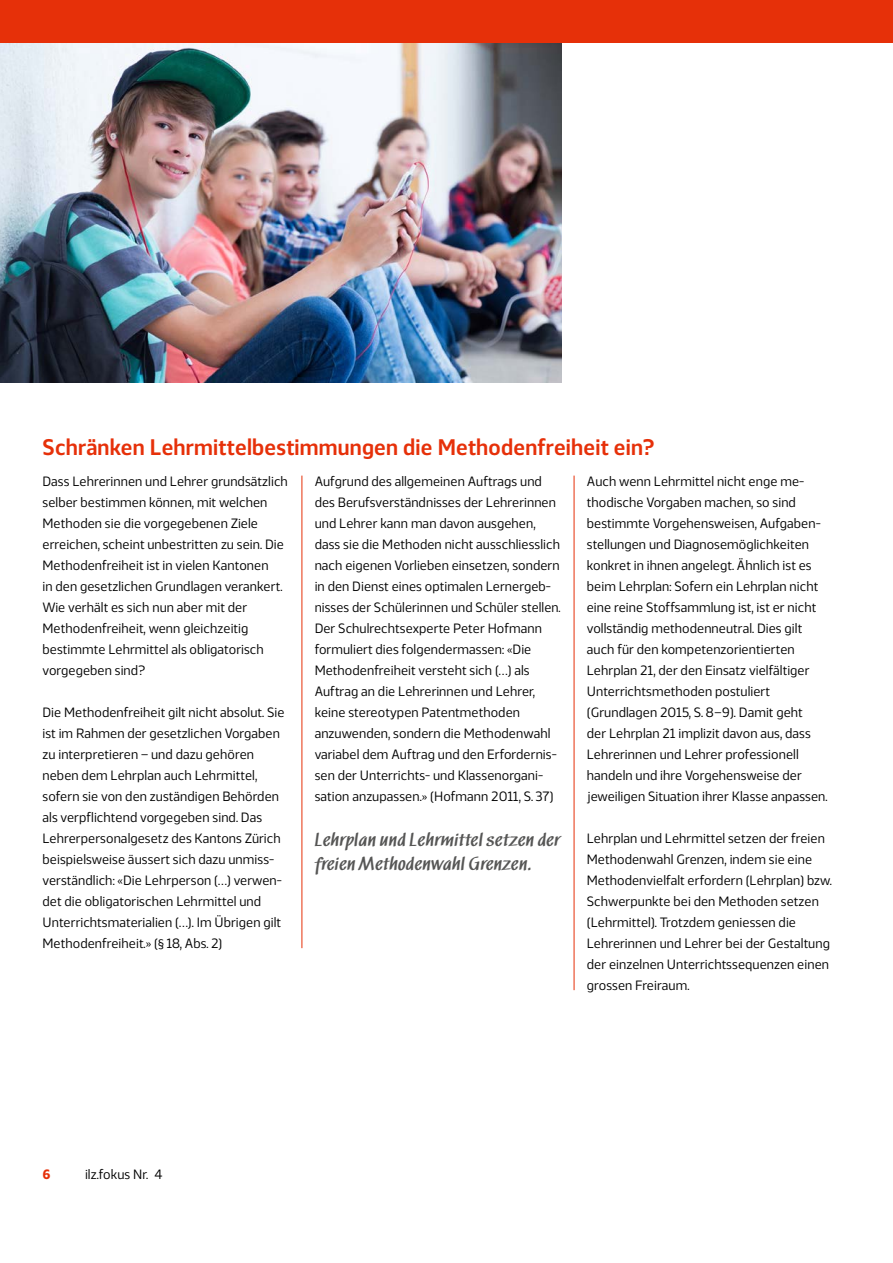
<style>
.page{position:relative;width:893px;height:1263px;background:#fff}
.page>*{position:absolute;margin:0;border:0;box-sizing:border-box;transform-origin:0 0}
.t1{font:600 22.5px "Webnar";letter-spacing:.01em;color:#e63009}
.t2{font:500 18px/24px "Black Mar DTCTCE";letter-spacing:.03em;color:#565655}
.t3{font:13.5px/21px "Webnar";letter-spacing:.005em;color:#000}
.t4{font:700 13.5px "Webnar";color:#e63009}
</style>
<div class="page">
<img style="left:0;top:43px;width:561px;height:340px">
<div style="left:0;top:0;width:893px;height:43px;background:#e63009"></div>
<hr style="left:574px;top:476px;width:1px;height:514px;background:#e63009">
<hr style="left:302px;top:476px;width:1px;height:472px;background:#e63009">
<h1 class="t1" style="left:43px;top:429px;width:613px">Schränken Lehrmittelbestimmungen die Methodenfreiheit ein?</h1>
<p class="t3" style="left:43px;top:470px;width:247px">Dass Lehrerinnen und Lehrer grundsätzlich selber bestimmen können, mit welchen Methoden sie die vorgegebenen Ziele erreichen, scheint unbestritten zu sein. Die Methodenfreiheit ist in vielen Kantonen<br>in den gesetzlichen Grundlagen verankert.<br>Wie verhält es sich nun aber mit der Methodenfreiheit, wenn gleichzeitig bestimmte Lehrmittel als obligatorisch vorgegeben sind?</p>
<p class="t3" style="left:43px;top:701px;width:243px">Die Methodenfreiheit gilt nicht absolut. Sie ist im Rahmen der gesetzlichen Vorgaben zu interpretieren – und dazu gehören neben dem Lehrplan auch Lehrmittel, sofern sie von den zuständigen Behörden als verpflichtend vorgegeben sind. Das Lehrerpersonalgesetz des Kantons Zürich beispielsweise äussert sich dazu unmiss&shy;verständlich: «Die Lehrperson (…) verwen&shy;det die obligatorischen Lehrmittel und Unterrichtsmaterialien (…). Im Übrigen gilt Methodenfreiheit.» (§ 18, Abs. 2)</p>
<p class="t3" style="left:315px;top:470px;width:248px">Aufgrund des allgemeinen Auftrags und des Berufsverständnisses der Lehrerinnen und Lehrer kann man davon ausgehen, dass sie die Methoden nicht ausschliesslich nach eigenen Vorlieben einsetzen, sondern in den Dienst eines optimalen Lernergeb&shy;nisses der Schülerinnen und Schüler stellen.<br>Der Schulrechtsexperte Peter Hofmann formuliert dies folgendermassen: «Die Methodenfreiheit versteht sich (…) als Auftrag an die Lehrerinnen und Lehrer, keine stereotypen Patentmethoden anzuwenden, sondern die Methodenwahl variabel dem Auftrag und den Erfordernis&shy;sen der Unterrichts- und Klassenorgani&shy;sation anzupassen.» (Hofmann 2011, S. 37)</p>
<h2 class="t2" style="left:315px;top:828px;width:247px">Lehrplan und Lehrmittel setzen der freien Methodenwahl Grenzen.</h2>
<p class="t3" style="left:587px;top:470px;width:242px">Auch wenn Lehrmittel nicht enge me&shy;thodische Vorgaben machen, so sind bestimmte Vorgehensweisen, Aufgaben&shy;stellungen und Diagnosemöglichkeiten konkret in ihnen angelegt. Ähnlich ist es beim Lehrplan: Sofern ein Lehrplan nicht eine reine Stoffsammlung ist, ist er nicht vollständig methodenneutral. Dies gilt auch für den kompetenzorientierten Lehrplan 21, der den Einsatz vielfältiger Unterrichtsmethoden postuliert (Grundlagen 2015, S. 8–9). Damit geht<br>der Lehrplan 21 implizit davon aus, dass Lehrerinnen und Lehrer professionell handeln und ihre Vorgehensweise der jeweiligen Situation ihrer Klasse anpassen.</p>
<p class="t3" style="left:587px;top:827px;width:247px">Lehrplan und Lehrmittel setzen der freien Methodenwahl Grenzen, indem sie eine Methodenvielfalt erfordern (Lehrplan) bzw.<br>Schwerpunkte bei den Methoden setzen (Lehrmittel). Trotzdem geniessen die Lehrerinnen und Lehrer bei der Gestaltung der einzelnen Unterrichtssequenzen einen grossen Freiraum.</p>
<p class="t4" style="left:43px;top:1164px;width:9px">6</p>
<p class="t3" style="left:85px;top:1163px;width:79px">ilz.fokus Nr. 4</p>
</div>
